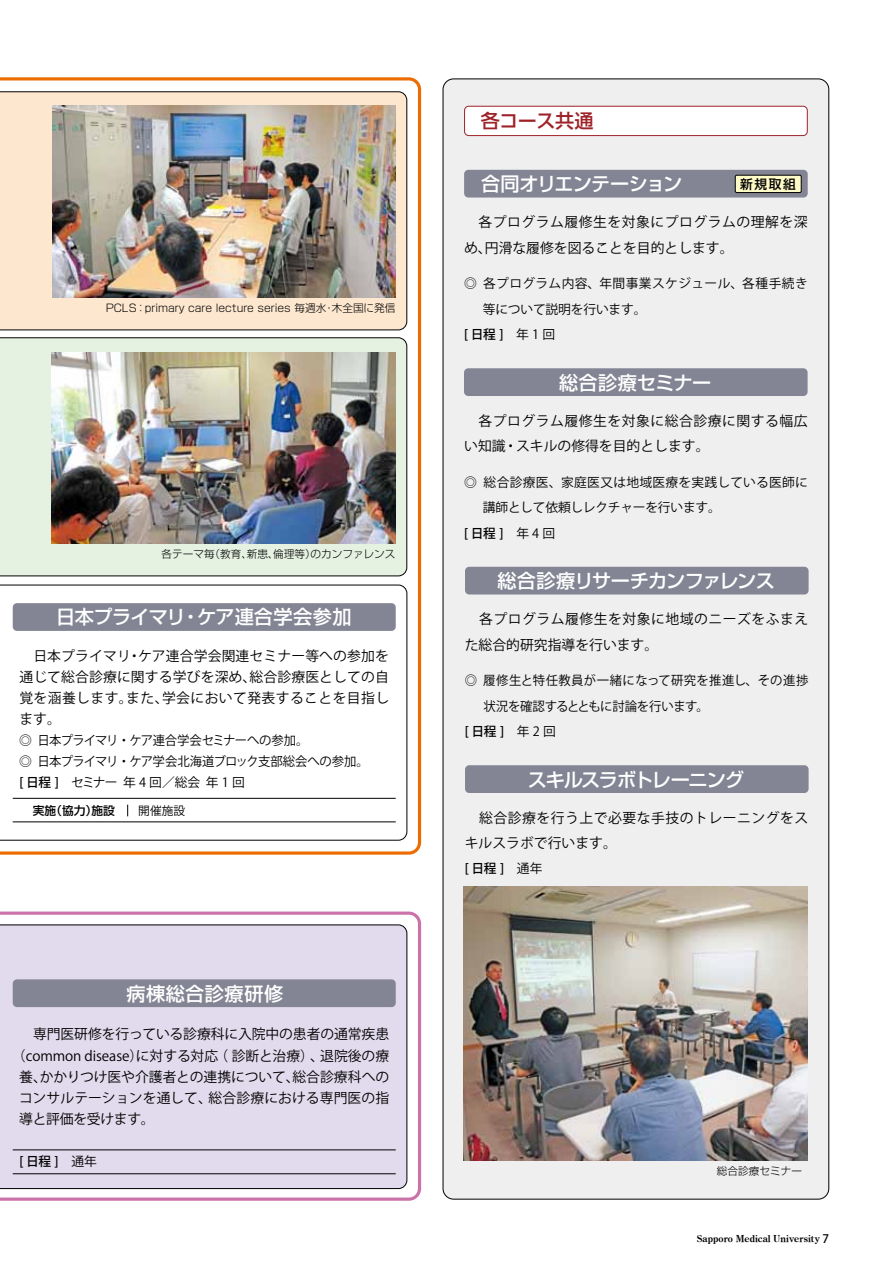
<style>
.page{position:relative;width:893px;height:1263px;background:#fff}
.page>*{position:absolute;margin:0;border:0;box-sizing:border-box;transform-origin:0 0}
.t1{font:500 19.2px "Shin Go Pro";letter-spacing:-.03em;color:#fff}
.t2{font:500 19.2px "Shin Go Pro";letter-spacing:-.06em;color:#fff}
.t3{font:500 19.2px "Shin Go Pro";letter-spacing:.03em;color:#fff}
.t4{font:500 19.2px "Shin Go Pro";letter-spacing:.005em;color:#fff}
.t5{font:500 19.2px "UD Shin Go Pro";letter-spacing:-.02em;color:#9e2328}
.t6{font:13.8px/21.3px "Koz Go Pro";letter-spacing:.005em;color:#000;text-align:justify}
.t7{font:13.8px/25.5px "Koz Go Pro";letter-spacing:.035em;color:#000}
.t8{font:13.8px "Koz Go Pro";letter-spacing:-.025em;color:#000}
.t9{font:12.75px/21.3px "Koz Go Pro";letter-spacing:-.045em;color:#000}
.t10{font:12.75px/25.5px "Koz Go Pro";letter-spacing:-.01em;color:#000}
.t11{font:12.75px/25.5px "Koz Go Pro";letter-spacing:.015em;color:#000}
.t12{font:12.75px/25.5px "Koz Go Pro";letter-spacing:.025em;color:#000}
.t13{font:500 12.75px "Koz Go Pro";color:#000}
.t14{font:500 12.75px "Shin Go Pro";color:#000}
.t15{font:500 11.7px "Shin Go Pro";color:#000}
.t16{font:11.7px "Koz Go Pro";color:#000}
.t17{font:300 10.65px "Shin Go Pro";color:#000}
.t18{font:700 9.6px "Century Oldstyle";color:#000}
.s1{font-weight:500}
.s2{font-weight:400}
.s3{font-family:"Koz Go Pro";font-weight:500;font-size:11.7px}
</style>
<div class="page">
<svg style="left:0;top:77px;width:421px;height:778px"></svg>
<svg style="left:0;top:911px;width:421px;height:290px"></svg>
<svg style="left:0;top:585px;width:407px;height:255px"></svg>
<hr style="left:13px;top:798px;width:383px;height:1px;background:#000">
<hr style="left:13px;top:822px;width:383px;height:1px;background:#000">
<div style="left:13px;top:603px;width:383px;height:28px;background:#838594;border-radius:4px"></div>
<div style="left:0;top:92px;width:407px;height:238px;background:#fde7cf"></div>
<div style="left:0;top:338px;width:407px;height:238px;background:#e5f2e2"></div>
<div style="left:0;top:925px;width:407px;height:264px;background:#e2dbed"></div>
<div style="left:13px;top:979px;width:383px;height:28px;background:#838594;border-radius:4px"></div>
<hr style="left:13px;top:1173px;width:383px;height:1px;background:#000">
<hr style="left:13px;top:1149px;width:383px;height:1px;background:#000">
<div style="left:443px;top:79px;width:386px;height:1120px;background:#efefef;border-radius:11px"></div>
<div style="left:465px;top:567px;width:344px;height:27px;background:#838594;border-radius:4px"></div>
<div style="left:465px;top:765px;width:344px;height:28px;background:#838594;border-radius:4px"></div>
<div style="left:464px;top:368px;width:344px;height:28px;background:#838594;border-radius:4px"></div>
<div style="left:464px;top:170px;width:344px;height:28px;background:#838594;border-radius:4px"></div>
<div style="left:735px;top:175px;width:66px;height:18px;background:#fffbc7;border-radius:2px"></div>
<div style="left:735px;top:175px;width:66px;height:18px;border:1px solid #000;border-radius:2px"></div>
<div style="left:465px;top:106px;width:342px;height:30px;background:#fff;border-radius:4px"></div>
<div style="left:464px;top:106px;width:344px;height:30px;border:1px solid #9e2328;border-radius:4px"></div>
<img style="left:53px;top:106px;width:343px;height:191px">
<img style="left:52px;top:352px;width:343px;height:192px">
<img style="left:464px;top:887px;width:343px;height:274px">
<p class="t17" style="left:106px;top:300px;width:291px">PCLS：primary care lecture series 毎週水・木全国に発信</p>
<p class="t17" style="left:162px;top:545px;width:235px">各テーマ毎（教育、新患、倫理等）のカンファレンス</p>
<h1 class="t1" style="left:56px;top:601px;width:297px">日本プライマリ・ケア連合学会参加</h1>
<p class="t6" style="left:19px;top:645px;width:371px">　日本プライマリ・ケア連合学会関連セミナー等への参加を通じて総合診療に関する学びを深め、総合診療医としての自覚を涵養します。また、学会において発表することを目指します。</p>
<p class="t9" style="left:19px;top:730px;width:351px">◎ 日本プライマリ・ケア連合学会セミナーへの参加。<br>◎ 日本プライマリ・ケア学会北海道ブロック支部総会への参加。<span class="s1">[日程 ]</span> セミナー 年 4 回／総会 年 1 回</p>
<p class="t15" style="left:33px;top:800px;width:83px">実施（協力）施設</p>
<p class="t16" style="left:138px;top:803px;width:48px">開催施設</p>
<h1 class="t3" style="left:126px;top:977px;width:158px">病棟総合診療研修</h1>
<p class="t6" style="left:19px;top:1024px;width:371px">　専門医研修を行っている診療科に入院中の患者の通常疾患</p>
<p class="t6" style="left:12px;top:1045px;width:379px">（common disease）に対する対応（診断と治療）、退院後の療</p>
<p class="t6" style="left:19px;top:1066px;width:371px">養、かかりつけ医や介護者との連携について、総合診療科への</p>
<p class="t6" style="left:19px;top:1088px;width:372px">コンサルテーションを通して、総合診療における専門医の指</p>
<p class="t8" style="left:19px;top:1110px;width:137px">導と評価を受けます。</p>
<p class="t13" style="left:19px;top:1153px;width:79px">[日程] <span class="s2">通年</span></p>
<h1 class="t5" style="left:481px;top:106px;width:114px">各コース共通</h1>
<h1 class="t1" style="left:481px;top:168px;width:203px">合同オリエンテーション</h1>
<p class="t7" style="left:464px;top:210px;width:345px">　各プログラム履修生を対象にプログラムの理解を深め、円滑な履修を図ることを目的とします。</p>
<p class="t12" style="left:464px;top:271px;width:345px">◎ 各プログラム内容、年間事業スケジュール、各種手続き　 等について説明を行います。<br><span class="s1">[日程]</span> 年1回</p>
<p class="t14" style="left:740px;top:173px;width:57px">新規取組</p>
<h1 class="t4" style="left:559px;top:366px;width:154px">総合診療セミナー</h1>
<p class="t7" style="left:464px;top:408px;width:345px">　各プログラム履修生を対象に総合診療に関する幅広い知識・スキルの修得を目的とします。</p>
<p class="t11" style="left:464px;top:469px;width:345px">◎ 総合診療医、家庭医又は地域医療を実践している医師に　 講師として依頼しレクチャーを行います。<br><span class="s1">[日程]</span> 年4回</p>
<h1 class="t1" style="left:497px;top:565px;width:279px">総合診療リサーチカンファレンス</h1>
<p class="t7" style="left:465px;top:607px;width:345px">　各プログラム履修生を対象に地域のニーズをふまえた総合的研究指導を行います。</p>
<p class="t10" style="left:465px;top:668px;width:345px">◎ 履修生と特任教員が一緒になって研究を推進し、その進捗　 状況を確認するとともに討論を行います。<br><span class="s1">[日程]</span> 年2回</p>
<h1 class="t2" style="left:528px;top:763px;width:218px">スキルスラボトレーニング</h1>
<p class="t7" style="left:465px;top:805px;width:345px">　総合診療を行う上で必要な手技のトレーニングをスキルスラボで行います。</p>
<p class="t13" style="left:465px;top:860px;width:79px">[日程] <span class="s2">通年</span></p>
<p class="t17" style="left:717px;top:1162px;width:87px">総合診療セミナー</p>
<p class="t18" style="left:697px;top:1233px;width:134px">Sapporo Medical University <span class="s3">7</span></p>
</div>
